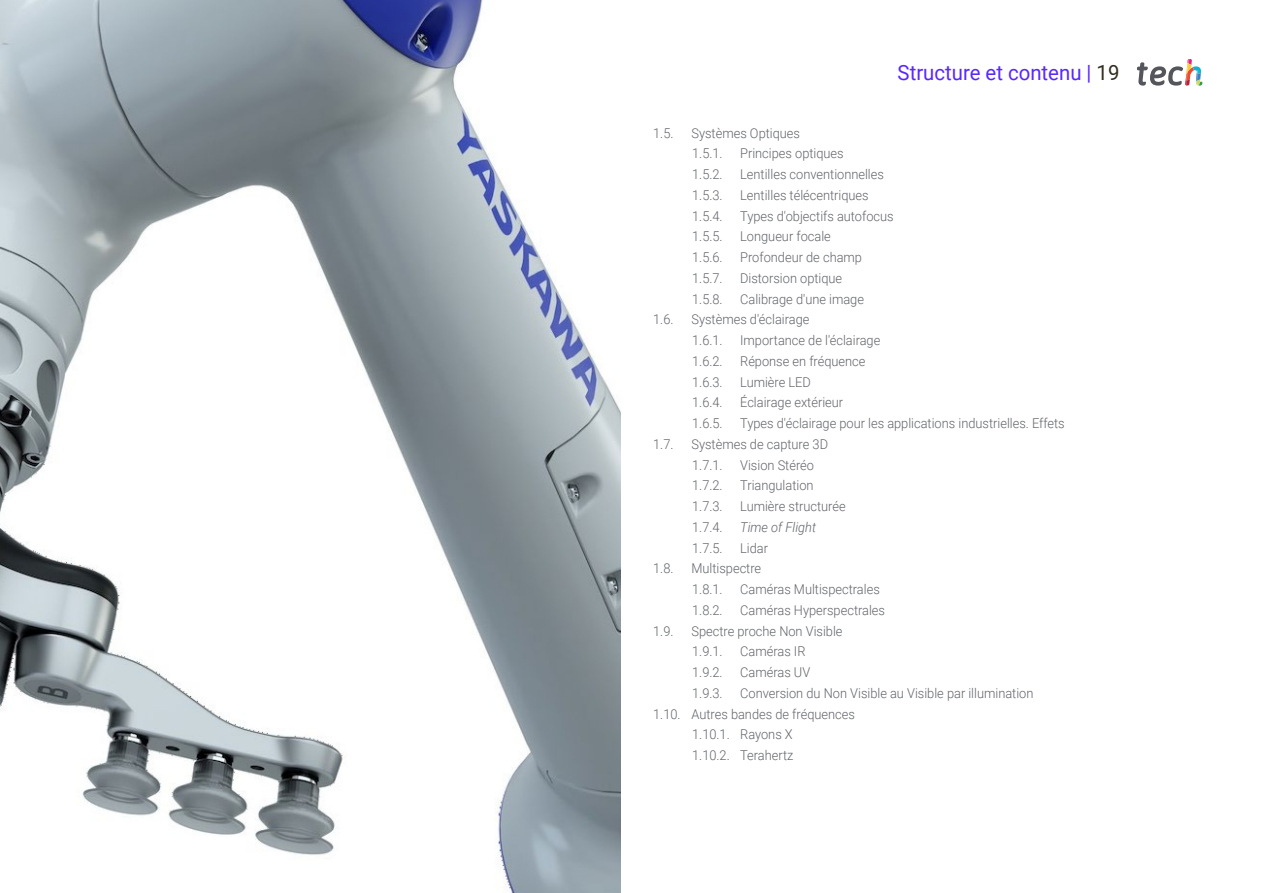
<style>
.page{position:relative;width:1263px;height:893px;background:#fff}
.page>*{position:absolute;margin:0;border:0;box-sizing:border-box;transform-origin:0 0}
.t1{font:21px "Roboto";color:#5927ff}
.t2{font:300 13.5px/20.7px "Roboto";color:#61646a;scale:.95 1}
.t3{font:italic 300 13.5px "Roboto";color:#61646a;scale:.95 1}
.s1{color:#312e20}
</style>
<div class="page">
<img style="left:0;top:0;width:621px;height:893px">
<svg style="left:1137px;top:59px;width:65px;height:27px"></svg>
<p class="t2" style="left:653px;top:122px;width:23px">1.5.</p>
<p class="t2" style="left:691px;top:122px;width:116px">Systèmes Optiques<br>1.5.1.</p>
<p class="t2" style="left:740px;top:143px;width:110px">Principes optiques</p>
<h1 class="t1" style="left:898px;top:57px;width:223px">Structure et contenu | <span class="s1">19</span></h1>
<p class="t2" style="left:692px;top:164px;width:34px">1.5.2.</p>
<p class="t2" style="left:740px;top:164px;width:153px">Lentilles conventionnelles</p>
<p class="t2" style="left:692px;top:184px;width:34px">1.5.3.</p>
<p class="t2" style="left:740px;top:184px;width:137px">Lentilles télécentriques</p>
<p class="t2" style="left:692px;top:205px;width:34px">1.5.4.</p>
<p class="t2" style="left:740px;top:205px;width:163px">Types d'objectifs autofocus</p>
<p class="t2" style="left:692px;top:226px;width:34px">1.5.5.</p>
<p class="t2" style="left:740px;top:226px;width:97px">Longueur focale</p>
<p class="t2" style="left:692px;top:247px;width:34px">1.5.6.</p>
<p class="t2" style="left:740px;top:247px;width:130px">Profondeur de champ</p>
<p class="t2" style="left:692px;top:267px;width:34px">1.5.7.</p>
<p class="t2" style="left:740px;top:267px;width:109px">Distorsion optique</p>
<p class="t2" style="left:692px;top:288px;width:34px">1.5.8.</p>
<p class="t2" style="left:740px;top:288px;width:132px">Calibrage d'une image</p>
<p class="t2" style="left:653px;top:309px;width:23px">1.6.</p>
<p class="t2" style="left:691px;top:309px;width:126px">Systèmes d'éclairage<br>1.6.1.</p>
<p class="t2" style="left:740px;top:330px;width:149px">Importance de l'éclairage</p>
<p class="t2" style="left:692px;top:350px;width:34px">1.6.2.</p>
<p class="t2" style="left:740px;top:350px;width:133px">Réponse en fréquence</p>
<p class="t2" style="left:692px;top:371px;width:34px">1.6.3.</p>
<p class="t2" style="left:740px;top:371px;width:76px">Lumière LED</p>
<p class="t2" style="left:692px;top:392px;width:34px">1.6.4.</p>
<p class="t2" style="left:740px;top:392px;width:110px">Éclairage extérieur</p>
<p class="t2" style="left:692px;top:413px;width:34px">1.6.5.</p>
<p class="t2" style="left:740px;top:413px;width:343px">Types d'éclairage pour les applications industrielles. Effets</p>
<p class="t2" style="left:653px;top:433px;width:23px">1.7.</p>
<p class="t2" style="left:691px;top:433px;width:145px">Systèmes de capture 3D<br>1.7.1.</p>
<p class="t2" style="left:740px;top:454px;width:79px">Vision Stéréo</p>
<p class="t2" style="left:692px;top:475px;width:34px">1.7.2.</p>
<p class="t2" style="left:740px;top:475px;width:79px">Triangulation</p>
<p class="t2" style="left:692px;top:496px;width:34px">1.7.3.</p>
<p class="t2" style="left:740px;top:496px;width:113px">Lumière structurée</p>
<p class="t2" style="left:692px;top:516px;width:34px">1.7.4.</p>
<p class="t3" style="left:740px;top:518px;width:81px">Time of Flight</p>
<p class="t2" style="left:692px;top:537px;width:34px">1.7.5.</p>
<p class="t2" style="left:740px;top:537px;width:31px">Lidar</p>
<p class="t2" style="left:653px;top:558px;width:23px">1.8.</p>
<p class="t2" style="left:691px;top:558px;width:75px">Multispectre<br>1.8.1.</p>
<p class="t2" style="left:740px;top:579px;width:148px">Caméras Multispectrales</p>
<p class="t2" style="left:692px;top:599px;width:34px">1.8.2.</p>
<p class="t2" style="left:740px;top:599px;width:154px">Caméras Hyperspectrales</p>
<p class="t2" style="left:653px;top:620px;width:23px">1.9.</p>
<p class="t2" style="left:691px;top:620px;width:161px">Spectre proche Non Visible<br>1.9.1.</p>
<p class="t2" style="left:740px;top:641px;width:70px">Caméras IR</p>
<p class="t2" style="left:692px;top:662px;width:34px">1.9.2.</p>
<p class="t2" style="left:740px;top:662px;width:75px">Caméras UV</p>
<p class="t2" style="left:692px;top:682px;width:34px">1.9.3.</p>
<p class="t2" style="left:740px;top:682px;width:310px">Conversion du Non Visible au Visible par illumination</p>
<p class="t2" style="left:653px;top:703px;width:214px">1.10. Autres bandes de fréquences</p>
<p class="t2" style="left:692px;top:724px;width:107px">1.10.1. Rayons X</p>
<p class="t2" style="left:692px;top:745px;width:108px">1.10.2. Terahertz</p>
</div>
